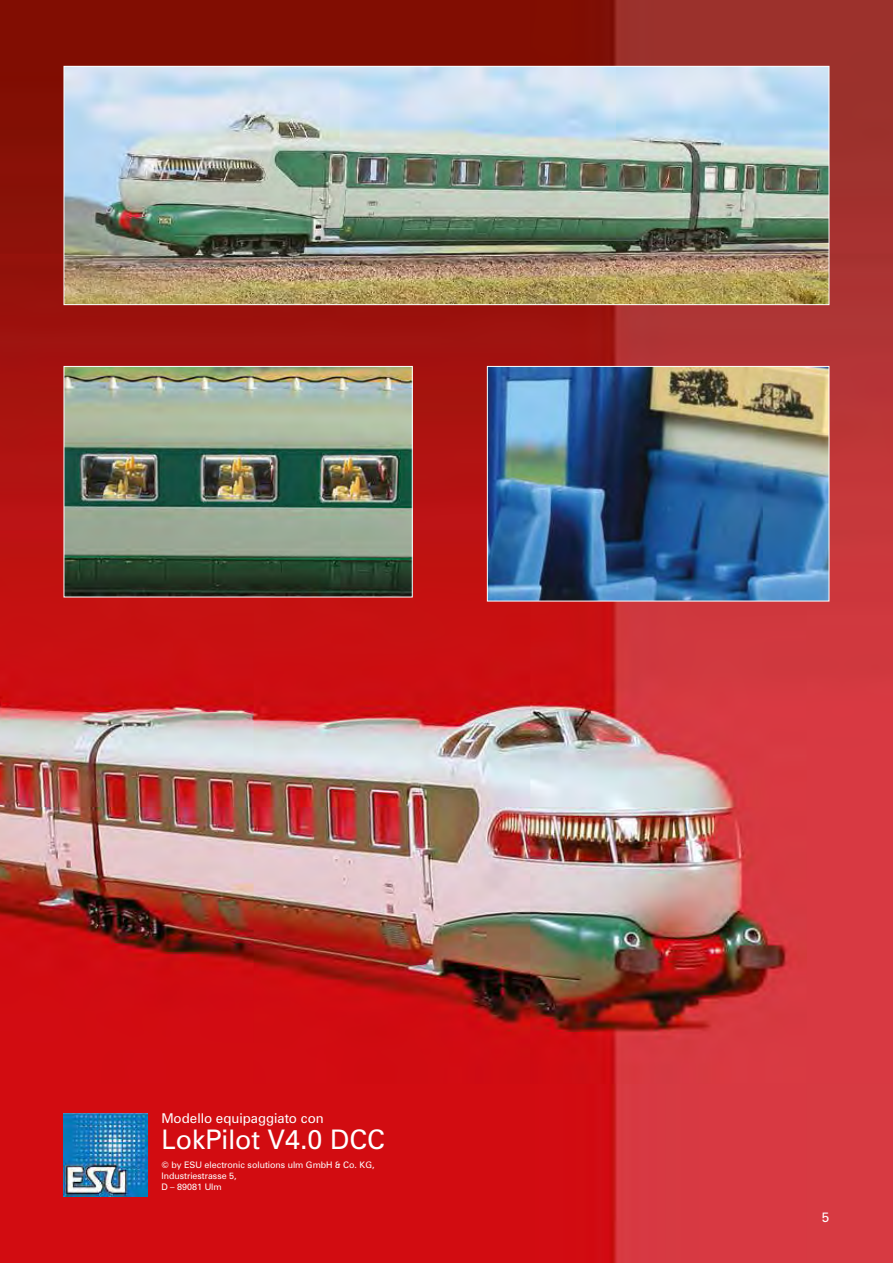
<style>
.page{position:relative;width:893px;height:1263px;background:#fff}
.page>*{position:absolute;margin:0;border:0;box-sizing:border-box;transform-origin:0 0}
.t1{font:27px "Zurich BT";color:#fff}
.t2{font:13.5px "Zurich BT";color:#fff}
.t3{font:9px/10.8px "Zurich BT";color:#fff}
</style>
<div class="page">
<img style="left:0;top:0;width:893px;height:1263px">
<img style="left:489px;top:368px;width:338px;height:231px">
<div style="left:487px;top:366px;width:342px;height:235px;border:1px solid #fff"></div>
<img style="left:66px;top:368px;width:344px;height:227px">
<div style="left:64px;top:366px;width:348px;height:231px;border:1px solid #fff"></div>
<img style="left:64px;top:1113px;width:84px;height:83px">
<img style="left:66px;top:68px;width:761px;height:235px">
<div style="left:64px;top:66px;width:765px;height:239px;border:1px solid #fff"></div>
<h2 class="t2" style="left:161px;top:1110px;width:164px">Modello equipaggiato con</h2>
<h1 class="t1" style="left:161px;top:1123px;width:225px">LokPilot V4.0 DCC</h1>
<p class="t3" style="left:161px;top:1159px;width:215px">© by ESU electronic solutions ulm GmbH &amp; Co. KG,<br>Industriestrasse 5,<br>D – 89081 Ulm</p>
<h2 class="t2" style="left:822px;top:1209px;width:9px">5</h2>
</div>
